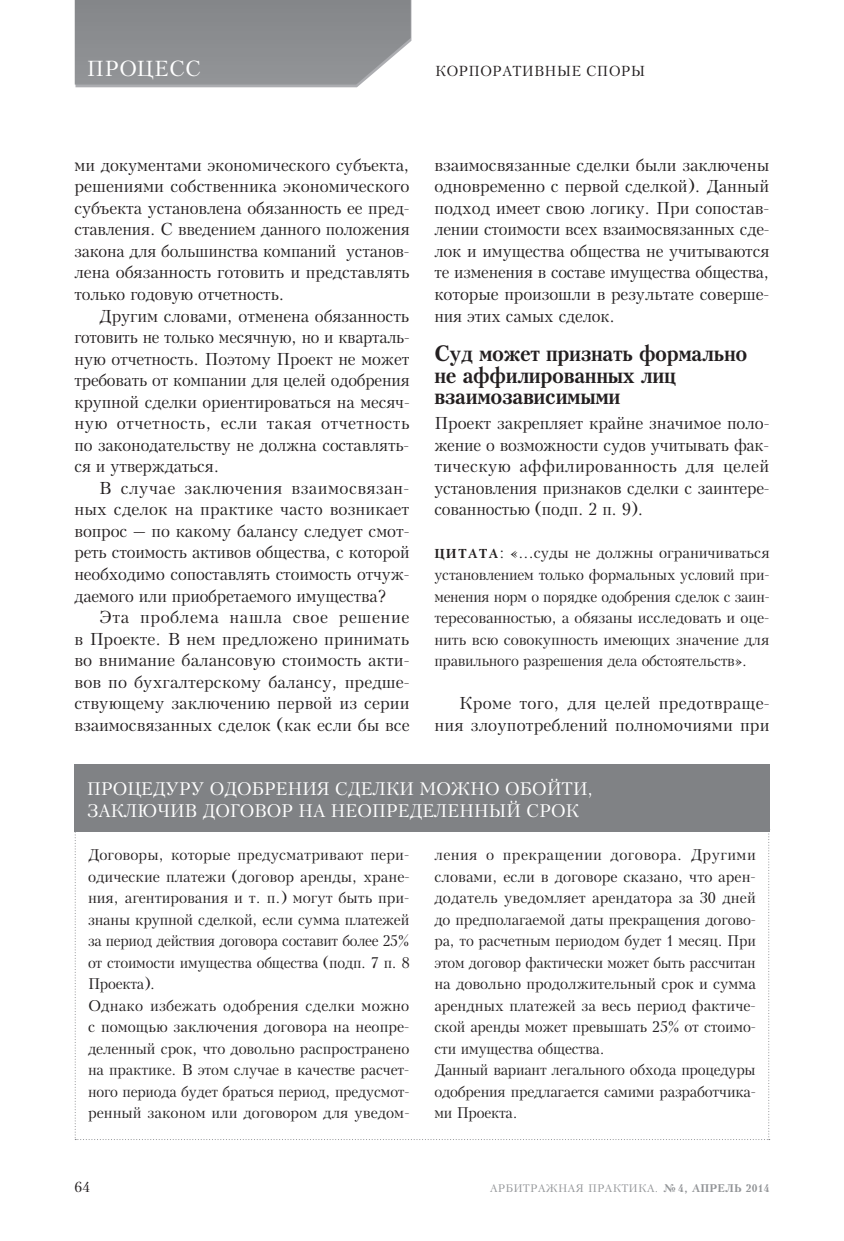
<style>
.page{position:relative;width:844px;height:1241px;background:#fff}
.page>*{position:absolute;margin:0;border:0;box-sizing:border-box;transform-origin:0 0}
.t1{font:700 21px/21.5px "Kudrashov";letter-spacing:-.015em;color:#231f20}
.t2{font:21px "Kudrashov";letter-spacing:.015em;color:#fff}
.t3{font:17.5px/21.5px "Kudrashov";letter-spacing:-.015em;color:#fff}
.t4{font:16.62px/21.5px "Kudrashov";letter-spacing:-.01em;color:#231f20;text-align:justify}
.t5{font:14.88px/21.5px "Kudrashov";letter-spacing:-.01em;color:#231f20}
.t6{font:14px "Kudrashov";letter-spacing:.02em;color:#231f20}
.t7{font:10.5px "Kudrashov";letter-spacing:.02em;color:#939598}
.s1{font-weight:700;font-size:12.25px}
.s2{font-weight:700}
</style>
<div class="page">
<svg style="left:75px;top:0;width:336px;height:87px;background:#909295"></svg>
<svg style="left:75px;top:831px;width:694px;height:308px"></svg>
<div style="left:74px;top:764px;width:695px;height:67px;background:#808285"></div>
<p class="t2" style="left:87px;top:59px;width:116px">ПРОЦЕСС</p>
<p class="t6" style="left:435px;top:64px;width:211px">КОРПОРАТИВНЫЕ СПОРЫ</p>
<p class="t4" style="left:74px;top:155px;width:337px">ми документами экономического субъекта, решениями собственника экономического субъекта установлена обязанность ее пред&shy;ставления. С введением данного положения закона для большинства компаний установ&shy;лена обязанность готовить и представлять только годовую отчетность.</p>
<p class="t4" style="left:74px;top:306px;width:337px;text-indent:25px">Другим словами, отменена обязанность готовить не только месячную, но и кварталь&shy;ную отчетность. Поэтому Проект не может требовать от компании для целей одобрения крупной сделки ориентироваться на месяч&shy;ную отчетность, если такая отчетность по законодательству не должна составлять&shy;ся и утверждаться.</p>
<p class="t4" style="left:74px;top:478px;width:337px;text-indent:25px">В случае заключения взаимосвязан&shy;ных сделок на практике часто возникает вопрос – по какому балансу следует смот&shy;реть стоимость активов общества, с которой необходимо сопоставлять стоимость отчуж&shy;даемого или приобретаемого имущества?</p>
<p class="t4" style="left:74px;top:607px;width:336px;text-indent:25px">Эта проблема нашла свое решение в Проекте. В нем предложено принимать во внимание балансовую стоимость акти&shy;вов по бухгалтерскому балансу, предше&shy;ствующему заключению первой из серии взаимосвязанных сделок (как если бы все</p>
<p class="t4" style="left:434px;top:155px;width:336px">взаимосвязанные сделки были заключены одновременно с первой сделкой). Данный подход имеет свою логику. При сопостав&shy;лении стоимости всех взаимосвязанных сде&shy;лок и имущества общества не учитываются те изменения в составе имущества общества, которые произошли в результате соверше&shy;ния этих самых сделок.</p>
<p class="t1" style="left:434px;top:344px;width:314px">Суд может признать формально не аффилированных лиц взаимозависимыми</p>
<p class="t4" style="left:434px;top:413px;width:336px">Проект закрепляет крайне значимое поло&shy;жение о возможности судов учитывать фак&shy;тическую аффилированность для целей установления признаков сделки с заинтере&shy;сованностью (подп. 2 п. 9).</p>
<p class="t5" style="left:434px;top:543px;width:336px;text-align:justify"><span class="s1">ЦИТАТА</span>: «...суды не должны ограничиваться установлением только формальных условий при&shy;менения норм о порядке одобрения сделок с заин&shy;тересованностью, а обязаны исследовать и оце&shy;нить всю совокупность имеющих значение для правильного разрешения дела обстоятельств».</p>
<p class="t4" style="left:434px;top:693px;width:336px;text-align:right">Кроме того, для целей предотвраще&shy;ния злоупотреблений полномочиями при</p>
<p class="t3" style="left:87px;top:779px;width:508px">ПРОЦЕДУРУ ОДОБРЕНИЯ СДЕЛКИ МОЖНО ОБОЙТИ,<br>ЗАКЛЮЧИВ ДОГОВОР НА НЕОПРЕДЕЛЕННЫЙ СРОК</p>
<p class="t5" style="left:88px;top:844px;width:323px">Договоры, которые предусматривают пери&shy;одические платежи (договор аренды, хране&shy;ния, агентирования и т. п.) могут быть при&shy;знаны крупной сделкой, если сумма платежей за период действия договора составит более 25% от стоимости имущества общества (подп. 7 п. 8<br>Проекта).<br>Однако избежать одобрения сделки можно с помощью заключения договора на неопре&shy;деленный срок, что довольно распространено на практике. В этом случае в качестве расчет&shy;ного периода будет браться период, предусмот&shy;ренный законом или договором для уведом-</p>
<p class="t5" style="left:434px;top:844px;width:323px">ления о прекращении договора. Другими словами, если в договоре сказано, что арен&shy;додатель уведомляет арендатора за 30 дней до предполагаемой даты прекращения догово&shy;ра, то расчетным периодом будет 1 месяц. При этом договор фактически может быть рассчитан на довольно продолжительный срок и сумма арендных платежей за весь период фактиче&shy;ской аренды может превышать 25% от стоимо&shy;сти имущества общества.<br>Данный вариант легального обхода процедуры одобрения предлагается самими разработчика&shy;ми Проекта.</p>
<p class="t6" style="left:74px;top:1180px;width:17px">64</p>
<p class="t7" style="left:489px;top:1183px;width:281px">АРБИТРАЖНАЯ ПРАКТИКА. <span class="s2">№ 4, АПРЕЛЬ 2014</span></p>
</div>
